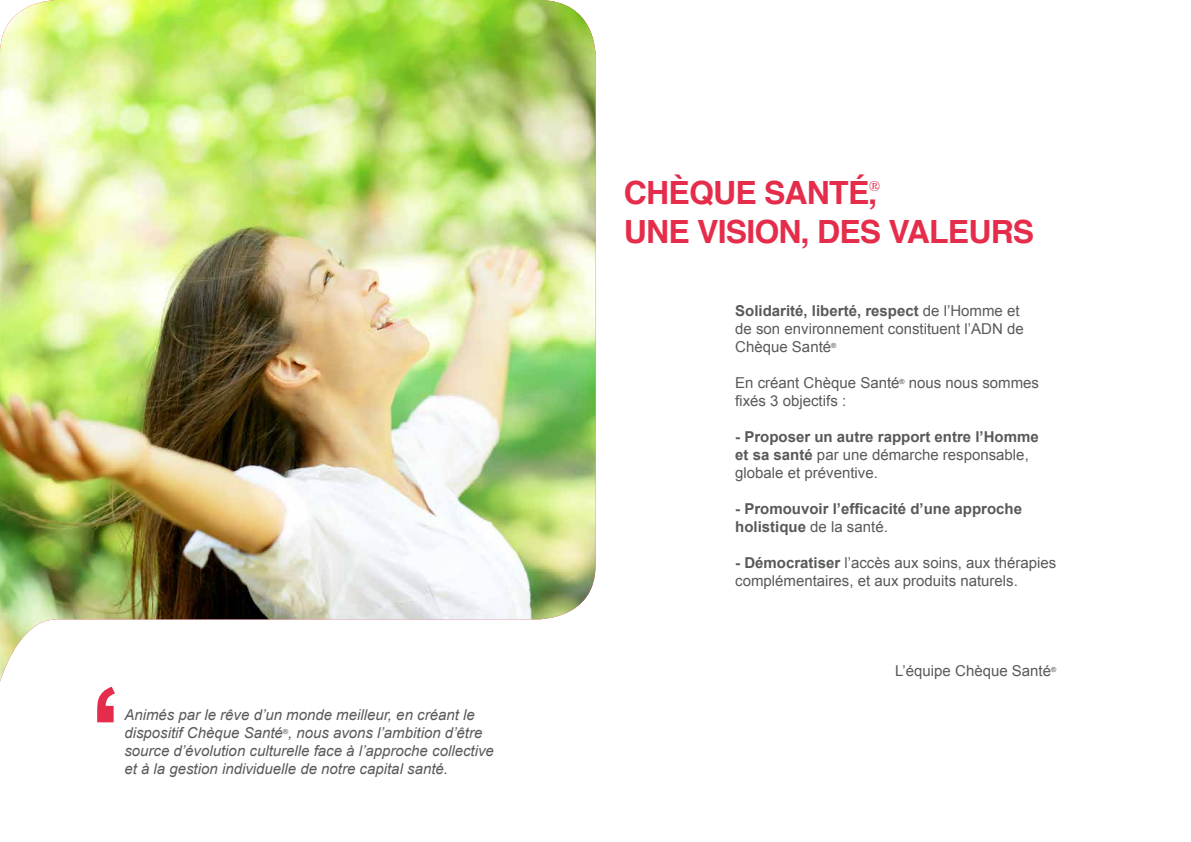
<style>
.page{position:relative;width:1191px;height:842px;background:#fff}
.page>*{position:absolute;margin:0;border:0;box-sizing:border-box;transform-origin:0 0}
.t1{font:700 120px "Arial";color:#e52d4b}
.t2{font:700 32px/38.4px "Helvetica";letter-spacing:-.025em;color:#e52d4b}
.t3{font:15px/18px "Arial";color:#58595b}
.t4{font:italic 15px/18px "Arial";color:#58595b}
.t5{font:700 15px/18px "Arial";color:#58595b}
.t6{font:14.6px "Times";color:#e52d4b}
.s1{font-weight:700}
.s2{font-weight:400}
</style>
<div class="page">
<img style="left:0;top:0;width:595px;height:682px">
<h1 class="t1" style="left:88px;top:652px;width:35px">‘</h1>
<p class="t4" style="left:124px;top:706px;width:371px">Animés par le rêve d’un monde meilleur, en créant le dispositif Chèque Santé<sup>®</sup>, nous avons l’ambition d’être source d’évolution culturelle face à l’approche collective</p>
<p class="t4" style="left:124px;top:760px;width:325px">et à la gestion individuelle de notre capital santé.</p>
<h2 class="t2" style="left:624px;top:174px;width:255px">CHÈQUE SANTÉ,<br>UNE</h2>
<p class="t6" style="left:869px;top:172px;width:13px">®</p>
<h2 class="t2" style="left:697px;top:213px;width:38px">VISION</h2>
<h2 class="t2" style="left:801px;top:213px;width:38px">, DES</h2>
<h2 class="t2" style="left:888px;top:213px;width:81px">VALEURS</h2>
<p class="t3" style="left:735px;top:302px;width:290px"><span class="s1">Solidarité, liberté, respect</span> de l’Homme et de son environnement constituent l’ADN de<br>Chèque Santé<sup>®</sup></p>
<p class="t3" style="left:735px;top:374px;width:305px">En créant Chèque Santé<sup>®</sup> nous nous sommes fixés 3 objectifs :</p>
<p class="t3" style="left:735px;top:428px;width:305px"><span class="s1">- Proposer un autre rapport entre l’Homme et sa santé</span> par une démarche responsable, globale et préventive.</p>
<p class="t5" style="left:735px;top:501px;width:288px">- Promouvoir l’efficacité d’une approche holistique <span class="s2">de la santé.</span></p>
<p class="t3" style="left:735px;top:554px;width:322px"><span class="s1">- Démocratiser</span> l’accès aux soins, aux thérapies complémentaires, et aux produits naturels.</p>
<p class="t3" style="left:895px;top:662px;width:163px">L’équipe Chèque Santé<sup>®</sup></p>
</div>
